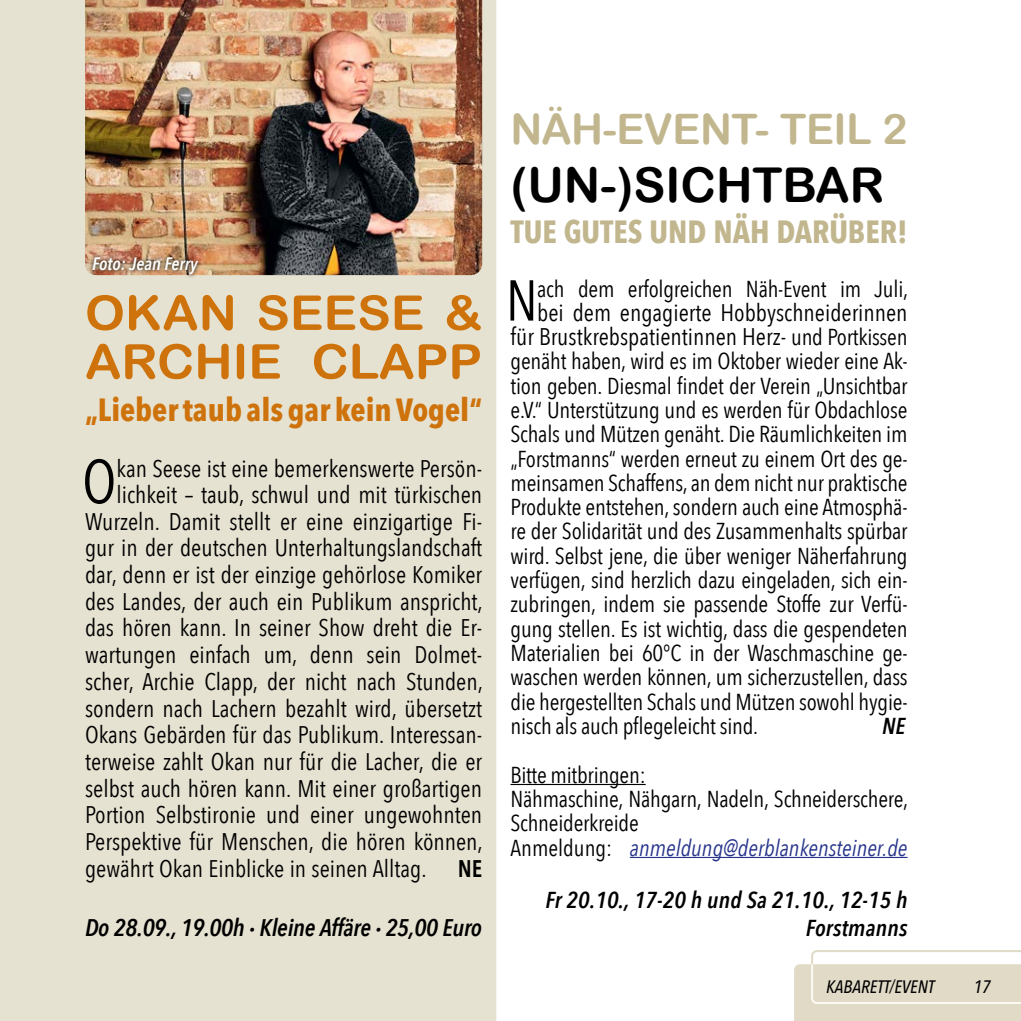
<style>
.page{position:relative;width:1021px;height:1021px;background:#fff}
.page>*{position:absolute;margin:0;border:0;box-sizing:border-box;transform-origin:0 0}
.t1{font:60.8px "Avenir Next Condensed";color:#000}
.t2{font:56.8px "Avenir Next Condensed";color:#000}
.t3{font:48px/48.8px "Arial Rounded MT Bold";color:#ce720b;scale:1.05 1}
.t4{font:48px "Arial Rounded MT Bold";color:#000}
.t5{font:42px "Arial Rounded MT Bold";letter-spacing:-.01em;color:#c1b68d}
.t6{font:700 32px "Avenir Next Condensed";color:#ce720b}
.t7{font:700 32px "Avenir Next Condensed";color:#c1b68d}
.t8{font:24px/24.4px "Avenir Next Condensed";color:#000;text-align:right}
.t9{font:italic 600 24px "Avenir Next Condensed";letter-spacing:-.01em;color:#000}
.t10{font:600 24px "Avenir Next Condensed";color:#000}
.t11{font:23px/24.4px "Avenir Next Condensed";letter-spacing:-.01em;color:#000;text-align:justify}
.t12{font:italic 600 23px/28px "Avenir Next Condensed";letter-spacing:.01em;color:#000;text-align:right}
.t13{font:italic 500 18px "Avenir Next Condensed";color:#000}
.t14{font:italic 600 18px "Avenir Next Condensed";color:#fff}
.s1{font-weight:700;font-size:23px}
.s2{font-size:23px}
.s3{font-style:italic;color:#26348b}
</style>
<div class="page">
<div style="left:0;top:0;width:496px;height:1020px;background:#e6e2d1"></div>
<img style="left:85px;top:0;width:397px;height:275px">
<img style="left:88px;top:253px;width:114px;height:26px">
<hr style="left:510px;top:784px;width:135px;height:1px;background:#000">
<hr style="left:630px;top:856px;width:277px;height:2px;background:#26348b">
<svg style="left:794px;top:950px;width:226px;height:70px"></svg>
<p class="t14" style="left:92px;top:253px;width:107px">Foto: Jean Ferry</p>
<h3 class="t3" style="left:85px;top:288px;width:379px">OKAN SEESE &amp;<br>ARCHIE CLAPP</h3>
<h3 class="t6" style="left:85px;top:390px;width:398px">„Lieber taub als gar kein Vogel“</h3>
<h1 class="t1" style="left:82px;top:429px;width:36px">O</h1>
<p class="t8" style="left:117px;top:455px;width:367px">kan Seese ist eine bemerkenswerte Persön-</p>
<p class="t8" style="left:117px;top:481px;width:367px">lichkeit – taub, schwul und mit türkischen</p>
<p class="t8" style="left:85px;top:508px;width:398px">Wurzeln. Damit stellt er eine einzigartige Fi-</p>
<p class="t8" style="left:85px;top:534px;width:398px">gur in der deutschen Unterhaltungslandschaft</p>
<p class="t8" style="left:85px;top:561px;width:398px">dar, denn er ist der einzige gehörlose Komiker</p>
<p class="t8" style="left:85px;top:588px;width:399px">des Landes, der auch ein Publikum anspricht,</p>
<p class="t8" style="left:85px;top:614px;width:398px">das hören kann. In seiner Show dreht die Er-</p>
<p class="t8" style="left:85px;top:641px;width:398px">wartungen einfach um, denn sein Dolmet-</p>
<p class="t8" style="left:85px;top:668px;width:399px">scher, Archie Clapp, der nicht nach Stunden,</p>
<p class="t8" style="left:85px;top:694px;width:398px">sondern nach Lachern bezahlt wird, übersetzt</p>
<p class="t8" style="left:85px;top:721px;width:398px">Okans Gebärden für das Publikum. Interessan-</p>
<p class="t8" style="left:85px;top:748px;width:398px">terweise zahlt Okan nur für die Lacher, die er</p>
<p class="t8" style="left:85px;top:775px;width:398px">selbst auch hören kann. Mit einer großartigen</p>
<p class="t8" style="left:85px;top:801px;width:398px">Portion Selbstironie und einer ungewohnten</p>
<p class="t8" style="left:85px;top:828px;width:399px">Perspektive für Menschen, die hören können,</p>
<p class="t8" style="left:85px;top:855px;width:343px">gewährt Okan Einblicke in seinen Alltag.</p>
<p class="t10" style="left:457px;top:847px;width:26px">NE</p>
<p class="t9" style="left:85px;top:912px;width:398px">Do 28.09., 19.00h <span class="s1">·</span> Kleine Affäre <span class="s1">·</span> 25,00 Euro</p>
<h3 class="t5" style="left:510px;top:104px;width:398px">NÄH-EVENT- TEIL 2</h3>
<h3 class="t4" style="left:510px;top:156px;width:375px">(UN-)SICHTBAR</h3>
<h3 class="t7" style="left:510px;top:212px;width:398px">TUE GUTES UND NÄH DARÜBER!</h3>
<h2 class="t2" style="left:506px;top:252px;width:33px">N</h2>
<p class="t11" style="left:537px;top:275px;width:372px">ach dem erfolgreichen Näh-Event im Juli,</p>
<p class="t8" style="left:510px;top:299px;width:398px">bei dem engagierte Hobbyschneiderinnen für Brustkrebspatientinnen Herz- <span class="s2">und Portkissen</span></p>
<p class="t11" style="left:510px;top:348px;width:398px">genäht haben, wird es im Oktober wieder eine Ak&shy;tion geben. Diesmal findet der Verein „Unsichtbar e.V.“ Unterstützung und es werden für Obdachlose Schals und Mützen genäht. Die Räumlichkeiten im „Forstmanns“ werden erneut zu einem Ort des ge&shy;meinsamen Schaffens, an dem nicht nur praktische Produkte entstehen, sondern auch eine Atmosphä&shy;re der Solidarität und des Zusammenhalts spürbar wird. Selbst jene, die über weniger Näherfahrung verfügen, sind herzlich dazu eingeladen, sich ein&shy;zubringen, indem sie passende Stoffe zur Verfü&shy;gung stellen. Es ist wichtig, dass die gespendeten Materialien bei 60°C in der Waschmaschine ge&shy;waschen werden können, um sicherzustellen, dass die hergestellten Schals und Mützen sowohl hygie&shy;nisch als auch pflegeleicht sind.</p>
<p class="t12" style="left:882px;top:712px;width:25px">NE</p>
<p class="t11" style="left:510px;top:761px;width:399px;text-align:left">Bitte mitbringen:<br>Nähmaschine, Nähgarn, Nadeln, Schneiderschere, Schneiderkreide<br>Anmeldung: <span class="s3">anmeldung@derblankensteiner.de</span></p>
<p class="t12" style="left:545px;top:885px;width:363px">Fr 20.10., 17-20 h und Sa 21.10., 12-15 h<br>Forstmanns</p>
<p class="t13" style="left:826px;top:975px;width:110px">KABARETT/EVENT</p>
<p class="t13" style="left:973px;top:975px;width:19px">17</p>
</div>
